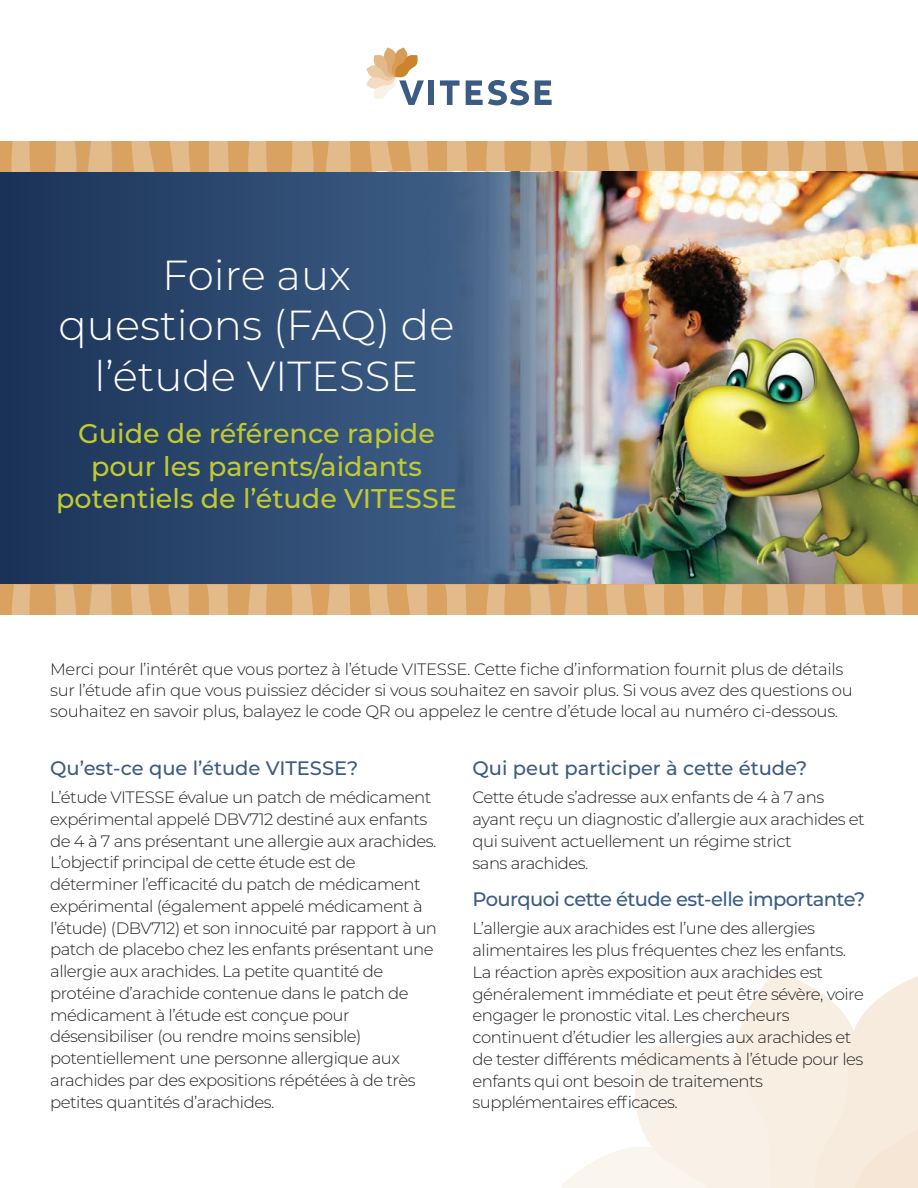
<style>
.page{position:relative;width:918px;height:1188px;background:#fff}
.page>*{position:absolute;margin:0;border:0;box-sizing:border-box;transform-origin:0 0}
.Syneos_Default_Style{font:300 42px/50.4px "Montserrat";color:#fff;text-align:center}
.Syneos_Default_Style-2{font:500 27px/32.4px "Montserrat";color:#c1cb2f;text-align:center}
.Question{font:500 19.5px "Montserrat";letter-spacing:-.01em;color:#3b5b83}
.Question-2{font:500 19.5px "Montserrat";letter-spacing:-.03em;color:#3b5b83}
.Copy{font:300 16.5px/21.8px "Montserrat";letter-spacing:-.03em;color:#231f20}
</style>
<div class="page">
<div style="left:0;top:141px;width:86px;height:31px;background:#daa261"></div>
<svg style="left:54px;top:141px;width:24px;height:31px"></svg>
<svg style="left:11px;top:141px;width:20px;height:31px"></svg>
<div style="left:78px;top:141px;width:482px;height:31px;background:#daa261"></div>
<svg style="left:523px;top:141px;width:29px;height:31px"></svg>
<svg style="left:482px;top:141px;width:28px;height:31px"></svg>
<svg style="left:407px;top:141px;width:24px;height:31px"></svg>
<svg style="left:444px;top:141px;width:25px;height:31px"></svg>
<svg style="left:369px;top:141px;width:25px;height:31px"></svg>
<svg style="left:326px;top:141px;width:25px;height:31px"></svg>
<svg style="left:291px;top:141px;width:23px;height:31px"></svg>
<svg style="left:248px;top:141px;width:19px;height:31px"></svg>
<svg style="left:208px;top:141px;width:21px;height:31px"></svg>
<svg style="left:169px;top:141px;width:21px;height:31px"></svg>
<svg style="left:131px;top:141px;width:24px;height:31px"></svg>
<svg style="left:87px;top:141px;width:26px;height:31px"></svg>
<div style="left:553px;top:141px;width:365px;height:31px;background:#daa261"></div>
<svg style="left:882px;top:141px;width:25px;height:31px"></svg>
<svg style="left:841px;top:141px;width:28px;height:31px"></svg>
<svg style="left:799px;top:141px;width:29px;height:31px"></svg>
<svg style="left:761px;top:141px;width:28px;height:31px"></svg>
<svg style="left:719px;top:141px;width:29px;height:31px"></svg>
<svg style="left:681px;top:141px;width:25px;height:31px"></svg>
<svg style="left:644px;top:141px;width:24px;height:31px"></svg>
<svg style="left:602px;top:141px;width:29px;height:31px"></svg>
<svg style="left:560px;top:141px;width:30px;height:31px"></svg>
<img style="left:580px;top:172px;width:338px;height:413px">
<svg style="left:0;top:172px;width:580px;height:413px;background:#3a5476"></svg>
<div style="left:0;top:585px;width:86px;height:30px;background:#daa261"></div>
<svg style="left:48px;top:584px;width:30px;height:31px"></svg>
<svg style="left:7px;top:584px;width:29px;height:31px"></svg>
<div style="left:78px;top:585px;width:482px;height:30px;background:#daa261"></div>
<svg style="left:523px;top:584px;width:29px;height:31px"></svg>
<svg style="left:482px;top:584px;width:28px;height:31px"></svg>
<svg style="left:407px;top:584px;width:24px;height:31px"></svg>
<svg style="left:444px;top:584px;width:25px;height:31px"></svg>
<svg style="left:365px;top:584px;width:29px;height:31px"></svg>
<svg style="left:324px;top:584px;width:28px;height:31px"></svg>
<svg style="left:285px;top:584px;width:29px;height:31px"></svg>
<svg style="left:244px;top:584px;width:28px;height:31px"></svg>
<svg style="left:206px;top:584px;width:25px;height:31px"></svg>
<svg style="left:169px;top:584px;width:24px;height:31px"></svg>
<svg style="left:127px;top:584px;width:28px;height:31px"></svg>
<svg style="left:85px;top:584px;width:30px;height:31px"></svg>
<div style="left:553px;top:585px;width:365px;height:30px;background:#daa261"></div>
<svg style="left:882px;top:584px;width:25px;height:31px"></svg>
<svg style="left:841px;top:584px;width:28px;height:31px"></svg>
<svg style="left:799px;top:584px;width:29px;height:31px"></svg>
<svg style="left:761px;top:584px;width:28px;height:31px"></svg>
<svg style="left:719px;top:584px;width:29px;height:31px"></svg>
<svg style="left:681px;top:584px;width:25px;height:31px"></svg>
<svg style="left:644px;top:584px;width:24px;height:31px"></svg>
<svg style="left:602px;top:584px;width:29px;height:31px"></svg>
<svg style="left:560px;top:584px;width:30px;height:31px"></svg>
<svg style="left:561px;top:971px;width:357px;height:217px"></svg>
<svg style="left:366px;top:48px;width:58px;height:57px"></svg>
<svg style="left:466px;top:80px;width:63px;height:25px"></svg>
<svg style="left:440px;top:80px;width:20px;height:25px"></svg>
<div style="left:428px;top:80px;width:6px;height:25px;background:#3b5b83"></div>
<svg style="left:535px;top:80px;width:17px;height:25px"></svg>
<p class="Syneos_Default_Style" style="left:59px;top:248px;width:397px">Foire aux questions (FAQ) de l’étude VITESSE</p>
<p class="Syneos_Default_Style-2" style="left:56px;top:416px;width:402px">Guide de référence rapide pour les parents/aidants potentiels de l’étude VITESSE</p>
<p class="Copy" style="left:50px;top:659px;width:804px;line-height:21px">Merci pour l’intérêt que vous portez à l’étude VITESSE. Cette fiche d’information fournit plus de détails sur l’étude afin que vous puissiez décider si vous souhaitez en savoir plus. Si vous avez des questions ou souhaitez en savoir plus, balayez le code QR ou appelez le centre d’étude local au numéro ci-dessous.</p>
<p class="Question" style="left:50px;top:754px;width:309px">Qu’est-ce que l’étude VITESSE?</p>
<p class="Copy" style="left:50px;top:786px;width:388px">L’étude VITESSE évalue un patch de médicament expérimental appelé DBV712 destiné aux enfants de 4 à 7 ans présentant une allergie aux arachides.<br>L’objectif principal de cette étude est de déterminer l’efficacité du patch de médicament expérimental (également appelé médicament à l’étude) (DBV712) et son innocuité par rapport à un patch de placebo chez les enfants présentant une allergie aux arachides. La petite quantité de protéine d’arachide contenue dans le patch de médicament à l’étude est conçue pour désensibiliser (ou rendre moins sensible) potentiellement une personne allergique aux arachides par des expositions répétées à de très petites quantités d’arachides.</p>
<p class="Question" style="left:472px;top:754px;width:336px">Qui peut participer à cette étude?</p>
<p class="Copy" style="left:472px;top:786px;width:394px">Cette étude s’adresse aux enfants de 4 à 7 ans ayant reçu un diagnostic d’allergie aux arachides et qui suivent actuellement un régime strict<br>sans arachides.</p>
<p class="Question-2" style="left:472px;top:885px;width:394px">Pourquoi cette étude est-elle importante?</p>
<p class="Copy" style="left:472px;top:917px;width:393px">L’allergie aux arachides est l’une des allergies alimentaires les plus fréquentes chez les enfants.<br>La réaction après exposition aux arachides est généralement immédiate et peut être sévère, voire engager le pronostic vital. Les chercheurs continuent d’étudier les allergies aux arachides et de tester différents médicaments à l’étude pour les enfants qui ont besoin de traitements supplémentaires efficaces.</p>
</div>
